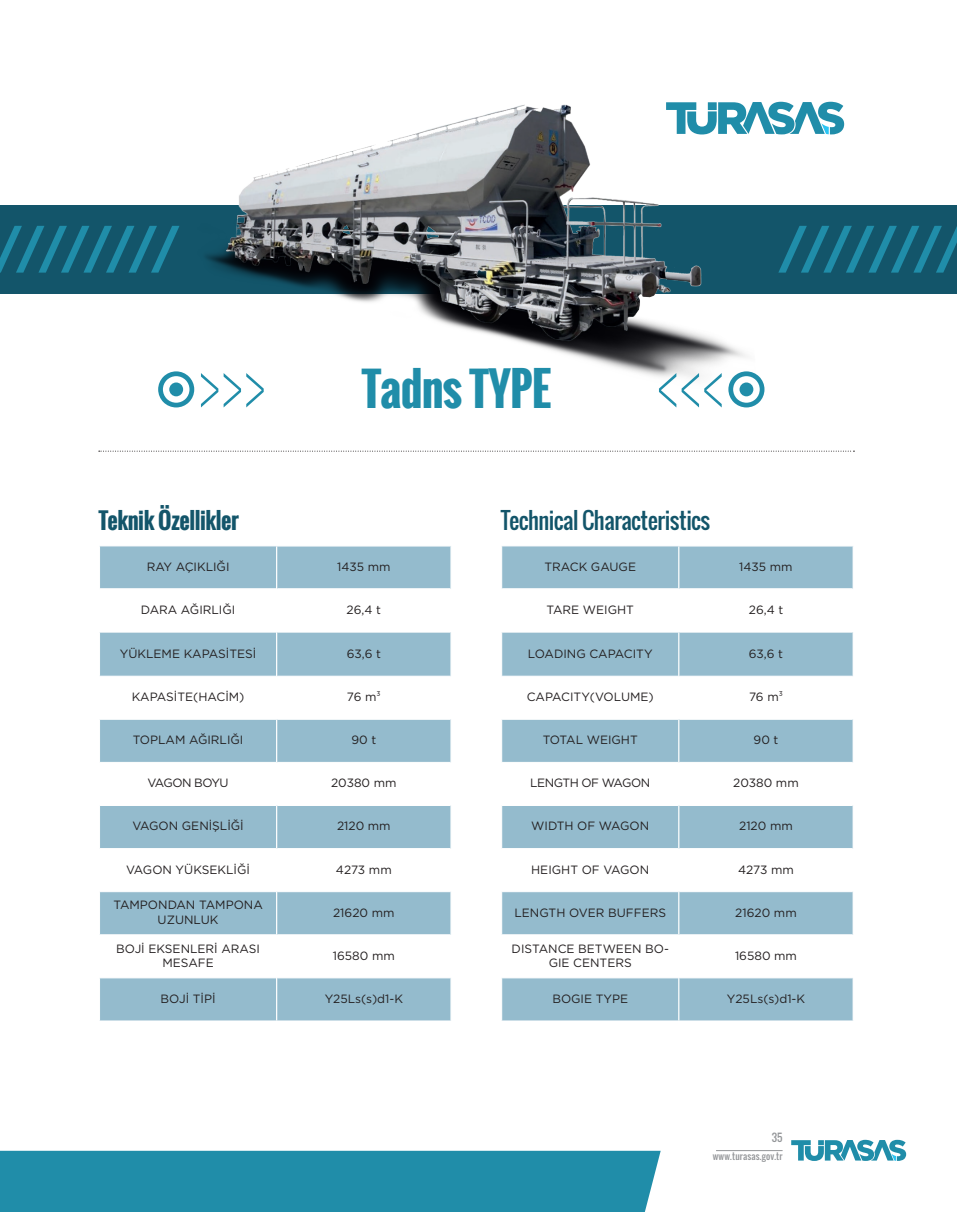
<style>
.page{position:relative;width:957px;height:1212px;background:#fff}
.page>*{position:absolute;margin:0;border:0;box-sizing:border-box;transform-origin:0 0}
.t1{font:700 45px "Oswald";letter-spacing:-.02em;color:#208da9}
.t2{font:22.5px "Oswald";letter-spacing:-.02em;color:#13556a}
.t3{font:700 22.5px "Oswald";letter-spacing:-.02em;color:#13556a}
.t4{font:12px/14.4px "Gotham";color:#231f20;text-align:center}
.t5{font:12px "Gotham";letter-spacing:-.04em;color:#231f20}
.t6{font:10.5px "Oswald";color:#939598}
.t7{font:9px "Oswald";letter-spacing:.02em;color:#939598}
.s1{font-family:"Gotham Narrow"}
</style>
<div class="page">
<svg style="left:791px;top:1140px;width:115px;height:21px"></svg>
<hr style="left:716px;top:1150px;width:66px;height:1px;background:#939598">
<div style="left:0;top:205px;width:957px;height:89px;background:#13556a"></div>
<svg style="left:0;top:226px;width:180px;height:47px"></svg>
<svg style="left:778px;top:226px;width:179px;height:47px"></svg>
<div style="left:0;top:1151px;width:660px;height:61px;background:#208da9"></div>
<svg style="left:764px;top:102px;width:80px;height:33px"></svg>
<img style="left:194px;top:102px;width:570px;height:288px">
<svg style="left:201px;top:373px;width:17px;height:34px"></svg>
<svg style="left:224px;top:373px;width:40px;height:34px"></svg>
<svg style="left:158px;top:371px;width:36px;height:36px"></svg>
<div style="left:169px;top:382px;width:14px;height:14px;background:#208da9;border-radius:50%"></div>
<svg style="left:659px;top:373px;width:62px;height:34px"></svg>
<svg style="left:728px;top:371px;width:36px;height:36px"></svg>
<div style="left:739px;top:382px;width:14px;height:14px;background:#208da9;border-radius:50%"></div>
<svg style="left:100px;top:546px;width:350px;height:474px;fill:#94bbcd"></svg>
<hr style="left:100px;top:588px;width:176px;height:2px;background:#fff">
<hr style="left:277px;top:588px;width:173px;height:2px;background:#fff">
<hr style="left:99px;top:632px;width:177px;height:1px;background:#fff">
<hr style="left:277px;top:632px;width:173px;height:1px;background:#fff">
<hr style="left:99px;top:676px;width:177px;height:1px;background:#fff">
<hr style="left:277px;top:676px;width:173px;height:1px;background:#fff">
<hr style="left:99px;top:719px;width:177px;height:1px;background:#fff">
<hr style="left:277px;top:719px;width:173px;height:1px;background:#fff">
<hr style="left:99px;top:762px;width:177px;height:1px;background:#fff">
<hr style="left:277px;top:762px;width:173px;height:1px;background:#fff">
<hr style="left:99px;top:805px;width:177px;height:1px;background:#fff">
<hr style="left:277px;top:805px;width:173px;height:1px;background:#fff">
<hr style="left:99px;top:848px;width:177px;height:1px;background:#fff">
<hr style="left:277px;top:848px;width:173px;height:1px;background:#fff">
<hr style="left:99px;top:891px;width:177px;height:1px;background:#fff">
<hr style="left:277px;top:891px;width:173px;height:1px;background:#fff">
<hr style="left:99px;top:934px;width:177px;height:1px;background:#fff">
<hr style="left:277px;top:934px;width:173px;height:1px;background:#fff">
<hr style="left:99px;top:977px;width:177px;height:1px;background:#fff">
<hr style="left:277px;top:977px;width:173px;height:1px;background:#fff">
<hr style="left:276px;top:546px;width:1px;height:43px;background:#fff">
<hr style="left:276px;top:589px;width:1px;height:43px;background:#fff">
<hr style="left:276px;top:632px;width:1px;height:44px;background:#fff">
<hr style="left:276px;top:676px;width:1px;height:43px;background:#fff">
<hr style="left:276px;top:719px;width:1px;height:43px;background:#fff">
<hr style="left:276px;top:762px;width:1px;height:43px;background:#fff">
<hr style="left:276px;top:805px;width:1px;height:43px;background:#fff">
<hr style="left:276px;top:848px;width:1px;height:44px;background:#fff">
<hr style="left:276px;top:892px;width:1px;height:43px;background:#fff">
<hr style="left:276px;top:935px;width:1px;height:43px;background:#fff">
<hr style="left:276px;top:978px;width:1px;height:42px;background:#fff">
<svg style="left:502px;top:546px;width:350px;height:474px;fill:#94bbcd"></svg>
<hr style="left:502px;top:588px;width:176px;height:2px;background:#fff">
<hr style="left:679px;top:588px;width:173px;height:2px;background:#fff">
<hr style="left:501px;top:632px;width:177px;height:1px;background:#fff">
<hr style="left:679px;top:632px;width:173px;height:1px;background:#fff">
<hr style="left:501px;top:676px;width:177px;height:1px;background:#fff">
<hr style="left:679px;top:676px;width:173px;height:1px;background:#fff">
<hr style="left:501px;top:719px;width:177px;height:1px;background:#fff">
<hr style="left:679px;top:719px;width:173px;height:1px;background:#fff">
<hr style="left:501px;top:762px;width:177px;height:1px;background:#fff">
<hr style="left:679px;top:762px;width:173px;height:1px;background:#fff">
<hr style="left:501px;top:805px;width:177px;height:1px;background:#fff">
<hr style="left:679px;top:805px;width:173px;height:1px;background:#fff">
<hr style="left:501px;top:848px;width:177px;height:1px;background:#fff">
<hr style="left:679px;top:848px;width:173px;height:1px;background:#fff">
<hr style="left:501px;top:891px;width:177px;height:1px;background:#fff">
<hr style="left:679px;top:891px;width:173px;height:1px;background:#fff">
<hr style="left:501px;top:934px;width:177px;height:1px;background:#fff">
<hr style="left:679px;top:934px;width:173px;height:1px;background:#fff">
<hr style="left:501px;top:977px;width:177px;height:1px;background:#fff">
<hr style="left:679px;top:977px;width:173px;height:1px;background:#fff">
<hr style="left:678px;top:546px;width:1px;height:43px;background:#fff">
<hr style="left:678px;top:589px;width:1px;height:43px;background:#fff">
<hr style="left:678px;top:632px;width:1px;height:44px;background:#fff">
<hr style="left:678px;top:676px;width:1px;height:43px;background:#fff">
<hr style="left:678px;top:719px;width:1px;height:43px;background:#fff">
<hr style="left:678px;top:762px;width:1px;height:43px;background:#fff">
<hr style="left:678px;top:805px;width:1px;height:43px;background:#fff">
<hr style="left:678px;top:848px;width:1px;height:44px;background:#fff">
<hr style="left:678px;top:892px;width:1px;height:43px;background:#fff">
<hr style="left:678px;top:935px;width:1px;height:43px;background:#fff">
<hr style="left:678px;top:978px;width:1px;height:42px;background:#fff">
<svg style="left:99px;top:451px;width:755px;height:1px"></svg>
<h1 class="t1" style="left:361px;top:355px;width:191px">Tadns TYPE</h1>
<h2 class="t3" style="left:98px;top:503px;width:142px">Teknik Özellikler</h2>
<h2 class="t2" style="left:501px;top:503px;width:211px">Technical Characteristics</h2>
<p class="t4" style="left:147px;top:559px;width:84px">RAY AÇIKLIĞI</p>
<p class="t4" style="left:337px;top:559px;width:55px">1435 mm</p>
<p class="t4" style="left:141px;top:602px;width:96px">DARA AĞIRLIĞI</p>
<p class="t4" style="left:347px;top:602px;width:36px">26,4 t</p>
<p class="t4" style="left:120px;top:646px;width:138px">YÜKLEME KAPASİTESİ</p>
<p class="t4" style="left:347px;top:646px;width:36px">63,6 t</p>
<p class="t4" style="left:132px;top:689px;width:114px">KAPASİTE(HACİM)</p>
<p class="t4" style="left:347px;top:689px;width:35px">76 m<span class="s1">³</span></p>
<p class="t4" style="left:133px;top:732px;width:112px">TOPLAM AĞIRLIĞI</p>
<p class="t4" style="left:351px;top:732px;width:26px">90 t</p>
<p class="t5" style="left:148px;top:775px;width:83px">VAGON BOYU</p>
<p class="t4" style="left:331px;top:776px;width:67px">20380 mm</p>
<p class="t4" style="left:132px;top:819px;width:113px">VAGON GENİŞLİĞİ</p>
<p class="t4" style="left:337px;top:819px;width:55px">2120 mm</p>
<p class="t4" style="left:126px;top:862px;width:125px">VAGON YÜKSEKLİĞİ</p>
<p class="t4" style="left:336px;top:862px;width:57px">4273 mm</p>
<p class="t4" style="left:113px;top:898px;width:151px">TAMPONDAN TAMPONA<br>UZUNLUK</p>
<p class="t4" style="left:333px;top:905px;width:63px">21620 mm</p>
<p class="t4" style="left:116px;top:941px;width:145px">BOJİ EKSENLERİ ARASI<br>MESAFE</p>
<p class="t4" style="left:333px;top:948px;width:63px">16580 mm</p>
<p class="t4" style="left:161px;top:991px;width:57px">BOJİ TİPİ</p>
<p class="t4" style="left:325px;top:991px;width:80px">Y25Ls(s)d1-K</p>
<p class="t4" style="left:544px;top:559px;width:93px">TRACK GAUGE</p>
<p class="t4" style="left:739px;top:559px;width:55px">1435 mm</p>
<p class="t4" style="left:546px;top:602px;width:89px">TARE WEIGHT</p>
<p class="t4" style="left:749px;top:602px;width:36px">26,4 t</p>
<p class="t4" style="left:528px;top:646px;width:126px">LOADING CAPACITY</p>
<p class="t4" style="left:749px;top:646px;width:36px">63,6 t</p>
<p class="t4" style="left:527px;top:689px;width:129px">CAPACITY(VOLUME)</p>
<p class="t4" style="left:749px;top:689px;width:35px">76 m<span class="s1">³</span></p>
<p class="t4" style="left:542px;top:732px;width:97px">TOTAL WEIGHT</p>
<p class="t4" style="left:753px;top:732px;width:26px">90 t</p>
<p class="t5" style="left:530px;top:775px;width:121px">LENGTH OF WAGON</p>
<p class="t4" style="left:733px;top:776px;width:67px">20380 mm</p>
<p class="t4" style="left:531px;top:819px;width:119px">WIDTH OF WAGON</p>
<p class="t4" style="left:739px;top:819px;width:55px">2120 mm</p>
<p class="t4" style="left:531px;top:862px;width:120px">HEIGHT OF VAGON</p>
<p class="t4" style="left:738px;top:862px;width:57px">4273 mm</p>
<p class="t4" style="left:514px;top:905px;width:153px">LENGTH OVER BUFFERS</p>
<p class="t4" style="left:735px;top:905px;width:63px">21620 mm</p>
<p class="t4" style="left:511px;top:941px;width:159px">DISTANCE BETWEEN BO-<br>GIE CENTERS</p>
<p class="t4" style="left:735px;top:948px;width:63px">16580 mm</p>
<p class="t4" style="left:552px;top:991px;width:77px">BOGIE TYPE</p>
<p class="t4" style="left:727px;top:991px;width:80px">Y25Ls(s)d1-K</p>
<p class="t6" style="left:772px;top:1130px;width:12px">35</p>
<p class="t7" style="left:713px;top:1150px;width:71px">www.turasas.gov.tr</p>
</div>
